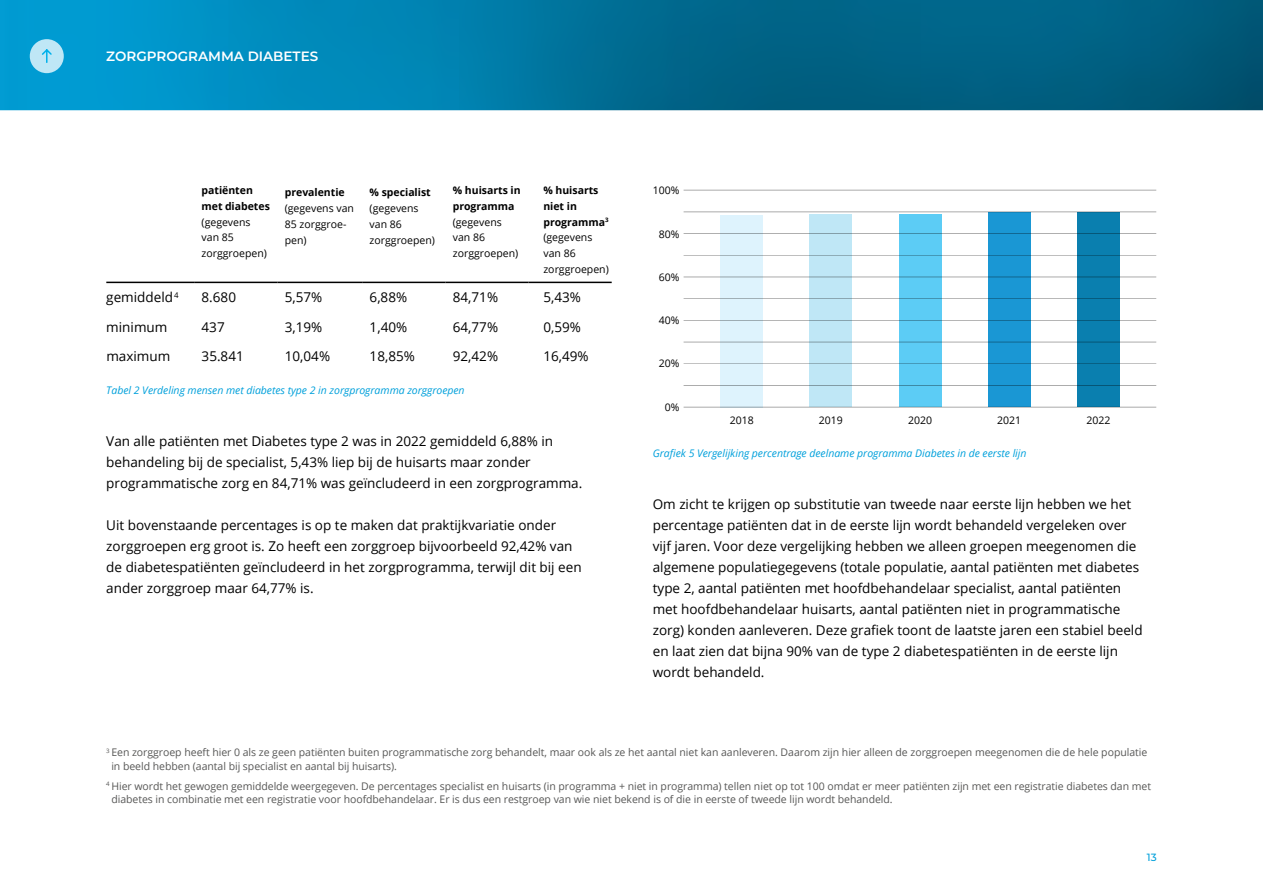
<style>
.page{position:relative;width:1263px;height:893px;background:#fff}
.page>*{position:absolute;margin:0;border:0;box-sizing:border-box;transform-origin:0 0}
.t1{font:13.5px/21px "Open Sans";color:#000}
.t2{font:600 13.5px "Montserrat";color:#fff}
.t3{font:10.5px/13.5px "Open Sans";letter-spacing:-.005em;color:#575756}
.t4{font:10.5px/15.8px "Open Sans";color:#000}
.t5{font:italic 10.5px "Open Sans";letter-spacing:-.005em;color:#00a0db}
.t6{font:700 10.5px/15.8px "Open Sans";color:#000}
.t7{font:500 10.5px "Montserrat";color:#00a0db}
.s1{font-weight:700}
</style>
<div class="page">
<img style="left:0;top:0;width:1263px;height:110px">
<svg style="left:0;top:110px;width:1263px;height:298px"></svg>
<div style="left:720px;top:215px;width:43px;height:192px;background:#def3fd"></div>
<div style="left:810px;top:214px;width:42px;height:193px;background:#bfe7f6"></div>
<div style="left:899px;top:214px;width:42px;height:193px;background:#5cccf5"></div>
<div style="left:988px;top:212px;width:43px;height:195px;background:#1a97d4"></div>
<div style="left:1077px;top:212px;width:43px;height:195px;background:#0a7faf"></div>
<hr style="left:684px;top:190px;width:472px;height:1px;background:#ababab">
<hr style="left:684px;top:212px;width:472px;height:1px;background:#ababab">
<hr style="left:684px;top:298px;width:472px;height:1px;background:#ababab">
<hr style="left:684px;top:277px;width:472px;height:1px;background:#ababab">
<hr style="left:684px;top:255px;width:472px;height:1px;background:#ababab">
<hr style="left:684px;top:233px;width:472px;height:1px;background:#ababab">
<hr style="left:684px;top:320px;width:472px;height:1px;background:#ababab">
<hr style="left:684px;top:342px;width:472px;height:1px;background:#ababab">
<hr style="left:684px;top:364px;width:472px;height:1px;background:#ababab">
<hr style="left:684px;top:385px;width:472px;height:1px;background:#ababab">
<hr style="left:684px;top:407px;width:472px;height:1px;background:#ababab">
<hr style="left:106px;top:282px;width:88px;height:1px;background:#000">
<hr style="left:194px;top:282px;width:83px;height:1px;background:#000">
<hr style="left:277px;top:282px;width:85px;height:1px;background:#000">
<hr style="left:362px;top:282px;width:83px;height:1px;background:#000">
<hr style="left:445px;top:282px;width:83px;height:1px;background:#000">
<hr style="left:528px;top:282px;width:84px;height:1px;background:#000">
<div style="left:30px;top:39px;width:34px;height:34px;background:#bfe7f6;border-radius:50%"></div>
<svg style="left:42px;top:49px;width:10px;height:14px"></svg>
<p class="t2" style="left:106px;top:46px;width:213px">ZORGPROGRAMMA DIABETES</p>
<p class="t6" style="left:202px;top:182px;width:70px">patiënten met diabetes</p>
<p class="t4" style="left:202px;top:214px;width:67px">(gegevens van 85 zorggroepen)</p>
<p class="t6" style="left:285px;top:184px;width:61px">prevalentie</p>
<p class="t4" style="left:285px;top:200px;width:71px">(gegevens van<br>85 zorggroe&shy;pen)</p>
<p class="t6" style="left:370px;top:184px;width:63px">% specialist</p>
<p class="t4" style="left:370px;top:200px;width:67px">(gegevens van 86 zorggroepen)</p>
<p class="t6" style="left:453px;top:182px;width:69px">% huisarts in programma</p>
<p class="t4" style="left:453px;top:214px;width:67px">(gegevens van 86 zorggroepen)</p>
<p class="t4" style="left:543px;top:182px;width:67px"><span class="s1">% huisarts niet in programma</span><sup>3 </sup>(gegevens van 86 zorggroepen)</p>
<p class="t1" style="left:106px;top:287px;width:74px">gemiddeld<sup>4</sup></p>
<p class="t1" style="left:202px;top:287px;width:36px">8.680</p>
<p class="t1" style="left:285px;top:287px;width:39px">5,57%</p>
<p class="t1" style="left:370px;top:287px;width:39px">6,88%</p>
<p class="t1" style="left:453px;top:287px;width:47px">84,71%</p>
<p class="t1" style="left:543px;top:287px;width:39px">5,43%</p>
<p class="t1" style="left:106px;top:316px;width:63px">minimum</p>
<p class="t1" style="left:202px;top:316px;width:25px">437</p>
<p class="t1" style="left:285px;top:316px;width:39px">3,19%</p>
<p class="t1" style="left:370px;top:316px;width:39px">1,40%</p>
<p class="t1" style="left:453px;top:316px;width:47px">64,77%</p>
<p class="t1" style="left:543px;top:316px;width:39px">0,59%</p>
<p class="t1" style="left:106px;top:345px;width:65px">maximum</p>
<p class="t1" style="left:202px;top:345px;width:44px">35.841</p>
<p class="t1" style="left:285px;top:345px;width:47px">10,04%</p>
<p class="t1" style="left:370px;top:345px;width:47px">18,85%</p>
<p class="t1" style="left:453px;top:345px;width:47px">92,42%</p>
<p class="t1" style="left:543px;top:345px;width:47px">16,49%</p>
<p class="t5" style="left:106px;top:383px;width:360px">Tabel 2 Verdeling mensen met diabetes type 2 in zorgprogramma zorggroepen</p>
<p class="t1" style="left:106px;top:431px;width:478px">Van alle patiënten met Diabetes type 2 was in 2022 gemiddeld 6,88% in behandeling bij de specialist, 5,43% liep bij de huisarts maar zonder programmatische zorg en 84,71% was geïncludeerd in een zorgprogramma.</p>
<p class="t1" style="left:106px;top:515px;width:477px">Uit bovenstaande percentages is op te maken dat praktijkvariatie onder zorggroepen erg groot is. Zo heeft een zorggroep bijvoorbeeld 92,42% van de diabetespatiënten geïncludeerd in het zorgprogramma, terwijl dit bij een ander zorggroep maar 64,77% is.</p>
<p class="t4" style="left:653px;top:182px;width:28px">100%</p>
<p class="t4" style="left:659px;top:226px;width:22px">80%</p>
<p class="t4" style="left:659px;top:269px;width:22px">60%</p>
<p class="t4" style="left:659px;top:312px;width:22px">40%</p>
<p class="t4" style="left:659px;top:355px;width:22px">20%</p>
<p class="t4" style="left:665px;top:399px;width:16px">0%</p>
<p class="t4" style="left:730px;top:412px;width:26px">2018</p>
<p class="t4" style="left:819px;top:412px;width:26px">2019</p>
<p class="t4" style="left:908px;top:412px;width:26px">2020</p>
<p class="t4" style="left:997px;top:412px;width:26px">2021</p>
<p class="t4" style="left:1086px;top:412px;width:26px">2022</p>
<p class="t5" style="left:653px;top:446px;width:375px">Grafiek 5 Vergelijking percentrage deelname programma Diabetes in de eerste lijn</p>
<p class="t1" style="left:653px;top:494px;width:491px">Om zicht te krijgen op substitutie van tweede naar eerste lijn hebben we het percentage patiënten dat in de eerste lijn wordt behandeld vergeleken over vijf jaren. Voor deze vergelijking hebben we alleen groepen meegenomen die algemene populatiegegevens (totale populatie, aantal patiënten met diabetes type 2, aantal patiënten met hoofdbehandelaar specialist, aantal patiënten met hoofdbehandelaar huisarts, aantal patiënten niet in programmatische zorg) konden aanleveren. Deze grafiek toont de laatste jaren een stabiel beeld en laat zien dat bijna 90% van de type 2 diabetespatiënten in de eerste lijn wordt behandeld.</p>
<p class="t3" style="left:111px;top:745px;width:1037px;text-indent:-5px"><sup>3</sup> Een zorggroep heeft hier 0 als ze geen patiënten buiten programmatische zorg behandelt, maar ook als ze het aantal niet kan aanleveren. Daarom zijn hier alleen de zorggroepen meegenomen die de hele populatie in beeld hebben (aantal bij specialist en aantal bij huisarts).</p>
<p class="t3" style="left:111px;top:779px;width:1041px;text-indent:-5px"><sup>4</sup> Hier wordt het gewogen gemiddelde weergegeven. De percentages specialist en huisarts (in programma + niet in programma) tellen niet op tot 100 omdat er meer patiënten zijn met een registratie diabetes dan met diabetes in combinatie met een registratie voor hoofdbehandelaar. Er is dus een restgroep van wie niet bekend is of die in eerste of tweede lijn wordt behandeld.</p>
<p class="t7" style="left:1147px;top:850px;width:11px">13</p>
</div>
